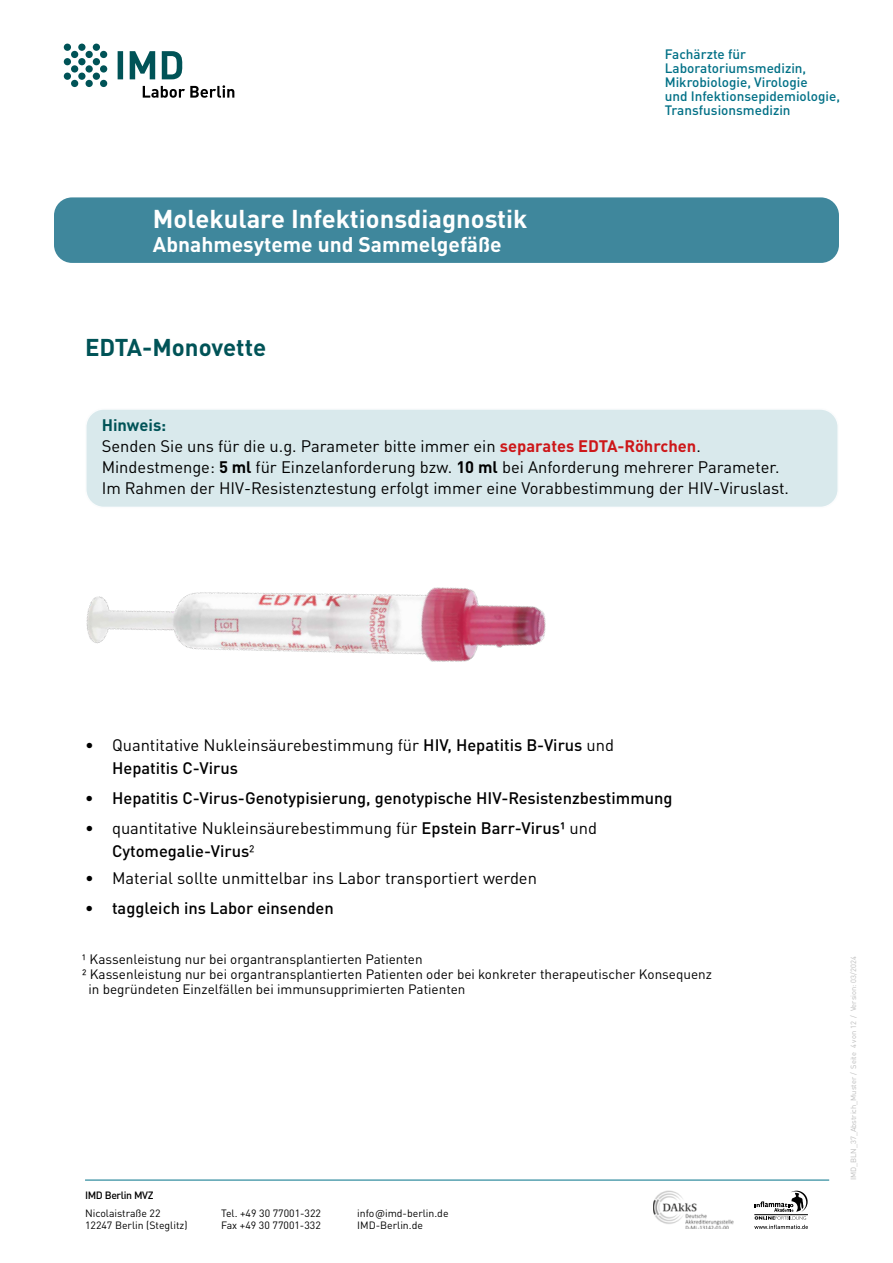
<style>
.page{position:relative;width:893px;height:1263px;background:#fff}
.page>*{position:absolute;margin:0;border:0;box-sizing:border-box;transform-origin:0 0}
.t1{font:700 25.5px "DIN Pro";color:#fff}
.t2{font:700 24px "DIN Pro";color:#005357}
.t3{font:700 21px "DIN Pro";color:#fff}
.t4{font:16.5px/21px "DIN Pro";color:#000}
.t5{font:500 16.5px "DIN Pro";color:#000}
.t6{font:13.5px "DIN Pro";color:#000}
.t7{font:500 13.5px/14px "DIN Pro";color:#007086}
.t8{font:10.5px "DIN Pro";color:#000}
.t9{font:500 10.5px "DIN Pro";letter-spacing:-.035em;color:#000}
.t10{font:7.5px "DIN Pro";color:#bcbcbc}
.s1{font-weight:700;color:#005357}
.s2{font-weight:700;color:#cd1719}
.s3{font-weight:700}
.s4{font-weight:500}
</style>
<div class="page">
<div style="left:54px;top:197px;width:785px;height:66px;background:#3f879c;border-radius:18px"></div>
<svg style="left:118px;top:51px;width:65px;height:28px"></svg>
<svg style="left:143px;top:85px;width:91px;height:13px"></svg>
<svg style="left:64px;top:44px;width:43px;height:43px"></svg>
<svg style="left:754px;top:1225px;width:54px;height:4px"></svg>
<svg style="left:755px;top:1191px;width:53px;height:28px"></svg>
<hr style="left:754px;top:1214px;width:54px;height:1px;background:#000">
<img style="left:653px;top:1191px;width:80px;height:38px">
<hr style="left:85px;top:1180px;width:744px;height:1px;background:#007188">
<img style="left:86px;top:587px;width:460px;height:75px">
<div style="left:86px;top:409px;width:752px;height:98px;background:#d9e9ec;border-radius:18px"></div>
<div style="left:85px;top:408px;width:754px;height:100px;border:2px solid #e8eef2;border-radius:18px"></div>
<h1 class="t1" style="left:153px;top:197px;width:376px">Molekulare Infektionsdiagnostik</h1>
<p class="t3" style="left:153px;top:227px;width:350px">Abnahmesyteme und Sammelgefäße</p>
<h2 class="t2" style="left:85px;top:327px;width:183px">EDTA-Monovette</h2>
<p class="t7" style="left:665px;top:46px;width:177px">Fachärzte für<br>Laboratoriumsmedizin,<br>Mikrobiologie, Virologie<br>und Infektionsepidemiologie,<br>Transfusionsmedizin</p>
<p class="t4" style="left:102px;top:413px;width:689px"><span class="s1">Hinweis:<br></span>Senden Sie uns für die u.g. Parameter bitte immer ein <span class="s2">separates EDTA-Röhrchen</span>.<br>Mindestmenge: <span class="s3">5 ml</span> für Einzelanforderung bzw. <span class="s3">10 ml</span> bei Anforderung mehrerer Parameter.<br>Im Rahmen der HIV-Resistenztestung erfolgt immer eine Vorabbestimmung der HIV-Viruslast.</p>
<p class="t4" style="left:112px;top:733px;width:504px;line-height:22.5px;text-indent:-27px">• Quantitative Nukleinsäurebestimmung für <span class="s4">HIV, Hepatitis B-Virus</span> und<br><span class="s4">Hepatitis C-Virus</span></p>
<p class="t5" style="left:85px;top:785px;width:589px">• Hepatitis C-Virus-Genotypisierung, genotypische HIV-Resistenzbestimmung</p>
<p class="t4" style="left:112px;top:815px;width:487px;line-height:22.5px;text-indent:-27px">• quantitative Nukleinsäurebestimmung für <span class="s4">Epstein Barr-Virus¹</span> und<br><span class="s4">Cytomegalie-Virus</span>²</p>
<p class="t4" style="left:85px;top:866px;width:453px">• Material sollte unmittelbar ins Labor transportiert werden</p>
<p class="t5" style="left:85px;top:894px;width:250px">• taggleich ins Labor einsenden</p>
<p class="t6" style="left:82px;top:948px;width:342px">¹ Kassenleistung nur bei organtransplantierten Patienten</p>
<p class="t6" style="left:82px;top:963px;width:631px">² Kassenleistung nur bei organtransplantierten Patienten oder bei konkreter therapeutischer Konsequenz</p>
<p class="t6" style="left:88px;top:978px;width:379px">in begründeten Einzelfällen bei immunsupprimierten Patienten</p>
<p class="t9" style="left:85px;top:1186px;width:70px">IMD Berlin MVZ</p>
<p class="t8" style="left:85px;top:1205px;width:77px">Nicolaistraße 22</p>
<p class="t8" style="left:221px;top:1205px;width:101px">Tel. +49 30 77001-322</p>
<p class="t8" style="left:357px;top:1205px;width:93px">info@imd-berlin.de</p>
<p class="t8" style="left:85px;top:1217px;width:104px">12247 Berlin (Steglitz)</p>
<p class="t8" style="left:221px;top:1217px;width:101px">Fax +49 30 77001-332</p>
<p class="t8" style="left:357px;top:1217px;width:67px">IMD-Berlin.de</p>
<p class="t10" style="left:848px;top:1180px;width:226px;rotate:-90deg">IMD_BLN_37_Abstrich_Muster / Seite 4 von 12 / Version: 03/2024</p>
</div>
